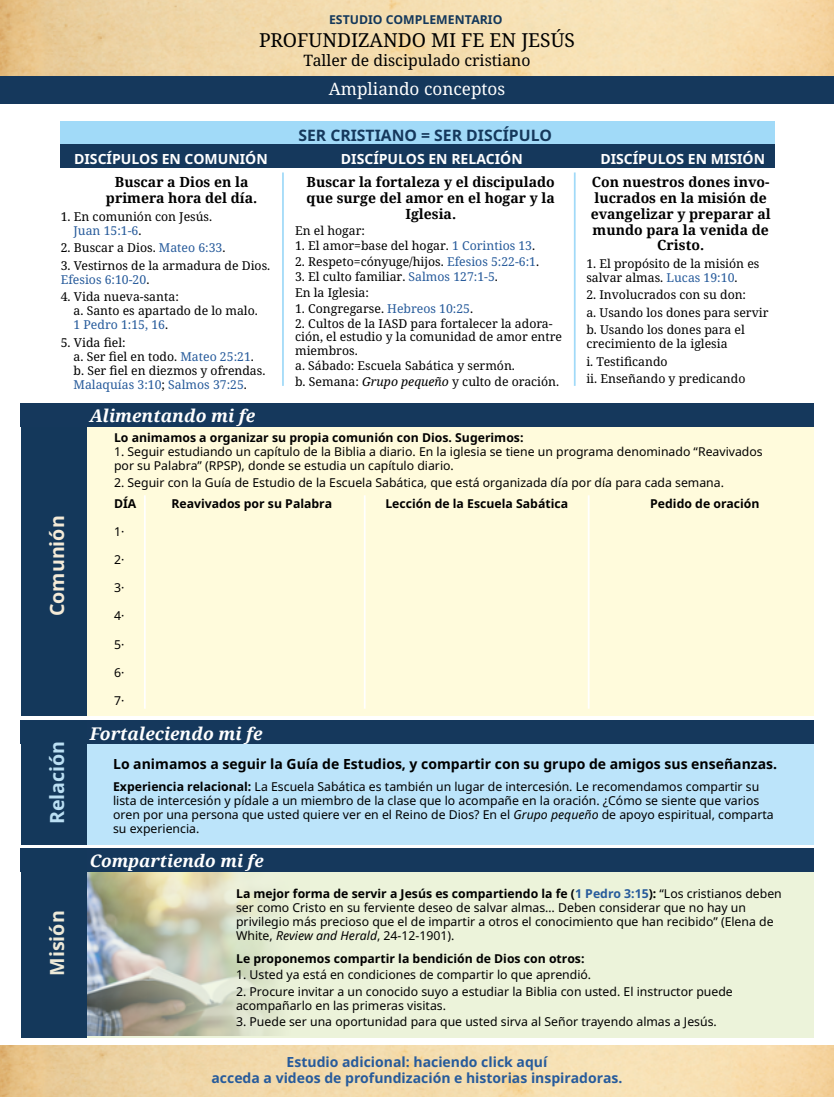
<style>
.page{position:relative;width:834px;height:1097px;background:#fff}
.page>*{position:absolute;margin:0;border:0;box-sizing:border-box;transform-origin:0 0}
.t1{font:700 19.6px "Noto Sans";color:#f4ead7}
.t2{font:700 19.6px "Noto Sans";color:#bbdff3}
.t3{font:700 19.6px "Noto Sans";color:#ede9d8}
.t4{font:19.25px "Noto Serif";color:#000}
.t5{font:italic 700 17.5px "Noto Serif";color:#fff}
.t6{font:17.15px "Noto Serif";color:#fff}
.t7{font:italic 700 17.15px "Noto Serif";color:#fff}
.t8{font:15.75px "Noto Serif";color:#000}
.t9{font:700 15.75px "Noto Sans";color:#15385c}
.t10{font:700 14px/15.8px "Noto Serif";color:#000;text-align:center}
.t11{font:700 14px/15.8px "Noto Sans";color:#275b9b;text-align:center}
.t12{font:700 14px "Noto Sans";color:#000}
.t13{font:700 14px "Noto Sans";color:#fff}
.t14{font:12.25px/14px "Noto Sans";color:#000}
.t15{font:12.25px/14px "Noto Serif";color:#000}
.t16{font:700 12.25px "Noto Sans";color:#000}
.t17{font:700 12.25px "Noto Sans";color:#14385b}
.s1{color:#275b9b}
.s2{font-style:italic}
.s3{font-weight:700}
.s4{font-weight:700;color:#275b9b}
</style>
<div class="page">
<div style="left:84px;top:744px;width:730px;height:100px;background:#bce4fa"></div>
<div style="left:21px;top:720px;width:793px;height:24px;background:#15385c"></div>
<div style="left:86px;top:427px;width:728px;height:288px;background:#fffbdc"></div>
<img style="left:0;top:0;width:833px;height:77px">
<div style="left:0;top:77px;width:833px;height:27px;background:#15385c"></div>
<div style="left:84px;top:870px;width:730px;height:167px;background:#ecf3da"></div>
<img style="left:86px;top:871px;width:223px;height:164px">
<img style="left:0;top:1045px;width:833px;height:51px">
<div style="left:21px;top:415px;width:65px;height:300px;background:#14385b"></div>
<div style="left:21px;top:720px;width:65px;height:124px;background:#14385b"></div>
<div style="left:21px;top:848px;width:793px;height:23px;background:#15385c"></div>
<div style="left:21px;top:848px;width:65px;height:189px;background:#14385b"></div>
<hr style="left:144px;top:495px;width:2px;height:213px;background:#fff">
<hr style="left:364px;top:495px;width:1px;height:213px;background:#fff">
<hr style="left:587px;top:495px;width:2px;height:213px;background:#fff">
<div style="left:21px;top:403px;width:793px;height:23px;background:#15385c"></div>
<div style="left:60px;top:121px;width:714px;height:23px;background:#a1daf8"></div>
<div style="left:60px;top:144px;width:714px;height:23px;background:#15385c"></div>
<hr style="left:282px;top:172px;width:2px;height:214px;background:#a1daf8">
<hr style="left:573px;top:172px;width:2px;height:214px;background:#a1daf8">
<p class="t17" style="left:329px;top:11px;width:175px">ESTUDIO COMPLEMENTARIO</p>
<h2 class="t4" style="left:259px;top:27px;width:317px">PROFUNDIZANDO MI FE EN JESÚS</h2>
<p class="t8" style="left:303px;top:50px;width:228px">Taller de discipulado cristiano</p>
<h3 class="t6" style="left:328px;top:77px;width:178px">Ampliando conceptos</h3>
<p class="t9" style="left:298px;top:124px;width:255px">SER CRISTIANO = SER DISCÍPULO</p>
<p class="t13" style="left:74px;top:149px;width:195px">DISCÍPULOS EN COMUNIÓN</p>
<p class="t13" style="left:341px;top:149px;width:183px">DISCÍPULOS EN RELACIÓN</p>
<p class="t13" style="left:600px;top:149px;width:166px">DISCÍPULOS EN MISIÓN</p>
<p class="t10" style="left:306px;top:174px;width:250px">Buscar la fortaleza y el discipulado que surge del amor en el hogar y la<br>Iglesia.</p>
<p class="t15" style="left:295px;top:223px;width:71px">En el hogar:</p>
<p class="t15" style="left:295px;top:238px;width:241px">1. El amor=base del hogar. <span class="s1">1 Corintios 13</span>.</p>
<p class="t15" style="left:295px;top:254px;width:245px">2. Respeto=cónyuge/hijos. <span class="s1">Efesios 5:22-6:1</span>.</p>
<p class="t15" style="left:295px;top:269px;width:204px;line-height:15.6px">3. El culto familiar. <span class="s1">Salmos 127:1-5</span>.<br>En la Iglesia:</p>
<p class="t15" style="left:295px;top:301px;width:179px">1. Congregarse. <span class="s1">Hebreos 10:25</span>.</p>
<p class="t15" style="left:295px;top:317px;width:268px;line-height:13.1px">2. Cultos de la IASD para fortalecer la adora&shy;ción, el estudio y la comunidad de amor entre miembros.</p>
<p class="t15" style="left:295px;top:357px;width:265px;line-height:15.6px">a. Sábado: Escuela Sabática y sermón.<br>b. Semana: <span class="s2">Grupo pequeño</span> y culto de oración.</p>
<p class="t10" style="left:106px;top:174px;width:153px">Buscar a Dios en la primera hora del día.</p>
<p class="t15" style="left:73px;top:209px;width:140px;text-indent:-13px">1. En comunión con Jesús.<br><span class="s1">Juan 15:1-6</span>.</p>
<p class="t15" style="left:61px;top:240px;width:166px">2. Buscar a Dios. <span class="s1">Mateo 6:33</span>.</p>
<p class="t15" style="left:61px;top:258px;width:211px">3. Vestirnos de la armadura de Dios.<br><span class="s1">Efesios 6:10-20</span>.</p>
<p class="t15" style="left:73px;top:289px;width:186px;text-indent:-13px">4. Vida nueva-santa:<br>a. Santo es apartado de lo malo.<br><span class="s1">1 Pedro 1:15, 16</span>.</p>
<p class="t15" style="left:74px;top:335px;width:193px;text-indent:-13px">5. Vida fiel:<br>a. Ser fiel en todo. <span class="s1">Mateo 25:21</span>. b. Ser fiel en diezmos y ofrendas.<br><span class="s1">Malaquías 3:10</span>; <span class="s1">Salmos 37:25</span>.</p>
<p class="t10" style="left:590px;top:174px;width:181px">Con nuestros dones invo&shy;lucrados en la misión de evangelizar y preparar al mundo para la venida de<br>Cristo.</p>
<p class="t15" style="left:586px;top:256px;width:174px">1. El propósito de la misión es salvar almas. <span class="s1">Lucas 19:10</span>.</p>
<p class="t15" style="left:586px;top:286px;width:184px;line-height:17.5px">2. Involucrados con su don:<br>a. Usando los dones para servir b. Usando los dones para el</p>
<p class="t15" style="left:586px;top:335px;width:160px;line-height:17.5px">crecimiento de la iglesia<br>i. Testificando<br>ii. Enseñando y predicando</p>
<h3 class="t5" style="left:90px;top:403px;width:167px">Alimentando mi fe</h3>
<h1 class="t1" style="left:43px;top:616px;width:102px;rotate:-90deg">Comunión</h1>
<h1 class="t2" style="left:43px;top:824px;width:85px;rotate:-90deg">Relación</h1>
<h1 class="t3" style="left:43px;top:975px;width:67px;rotate:-90deg">Misión</h1>
<p class="t16" style="left:114px;top:429px;width:411px">Lo animamos a organizar su propia comunión con Dios. Sugerimos:</p>
<p class="t14" style="left:114px;top:444px;width:650px">1. Seguir estudiando un capítulo de la Biblia a diario. En la iglesia se tiene un programa denominado “Reavivados por su Palabra” (RPSP), donde se estudia un capítulo diario.</p>
<p class="t14" style="left:114px;top:475px;width:611px">2. Seguir con la Guía de Estudio de la Escuela Sabática, que está organizada día por día para cada semana.</p>
<p class="t16" style="left:114px;top:495px;width:24px">DÍA</p>
<p class="t16" style="left:171px;top:495px;width:162px">Reavivados por su Palabra</p>
<p class="t16" style="left:385px;top:495px;width:184px">Lección de la Escuela Sabática</p>
<p class="t16" style="left:650px;top:495px;width:111px">Pedido de oración</p>
<p class="t14" style="left:114px;top:524px;width:12px">1·</p>
<p class="t14" style="left:114px;top:552px;width:12px">2·</p>
<p class="t14" style="left:114px;top:580px;width:12px">3·</p>
<p class="t14" style="left:114px;top:608px;width:12px">4·</p>
<p class="t14" style="left:114px;top:636px;width:12px">5·</p>
<p class="t14" style="left:114px;top:664px;width:12px">6·</p>
<p class="t14" style="left:114px;top:692px;width:12px">7·</p>
<h3 class="t5" style="left:90px;top:721px;width:174px">Fortaleciendo mi fe</h3>
<p class="t12" style="left:113px;top:754px;width:665px">Lo animamos a seguir la Guía de Estudios, y compartir con su grupo de amigos sus enseñanzas.</p>
<p class="t14" style="left:113px;top:779px;width:662px"><span class="s3">Experiencia relacional:</span> La Escuela Sabática es también un lugar de intercesión. Le recomendamos compartir su lista de intercesión y pídale a un miembro de la clase que lo acompañe en la oración. ¿Cómo se siente que varios oren por una persona que usted quiere ver en el Reino de Dios? En el <span class="s2">Grupo pequeño</span> de apoyo espiritual, comparta su experiencia.</p>
<h3 class="t7" style="left:90px;top:848px;width:175px">Compartiendo mi fe</h3>
<p class="t14" style="left:236px;top:885px;width:547px"><span class="s3">La mejor forma de servir a Jesús es compartiendo la fe (</span><span class="s4">1 Pedro 3:15</span><span class="s3">):</span> “Los cristianos deben ser como Cristo en su ferviente deseo de salvar almas… Deben considerar que no hay un privilegio más precioso que el de impartir a otros el conocimiento que han recibido” (Elena de White, <span class="s2">Review and Herald</span>, 24-12-1901).</p>
<p class="t16" style="left:236px;top:949px;width:350px">Le proponemos compartir la bendición de Dios con otros:</p>
<p class="t14" style="left:236px;top:967px;width:356px">1. Usted ya está en condiciones de compartir lo que aprendió.</p>
<p class="t14" style="left:236px;top:983px;width:498px">2. Procure invitar a un conocido suyo a estudiar la Biblia con usted. El instructor puede acompañarlo en las primeras visitas.</p>
<p class="t14" style="left:236px;top:1014px;width:482px">3. Puede ser una oportunidad para que usted sirva al Señor trayendo almas a Jesús.</p>
<p class="t11" style="left:211px;top:1053px;width:412px">Estudio adicional: haciendo click aquí<br>acceda a videos de profundización e historias inspiradoras.</p>
</div>
